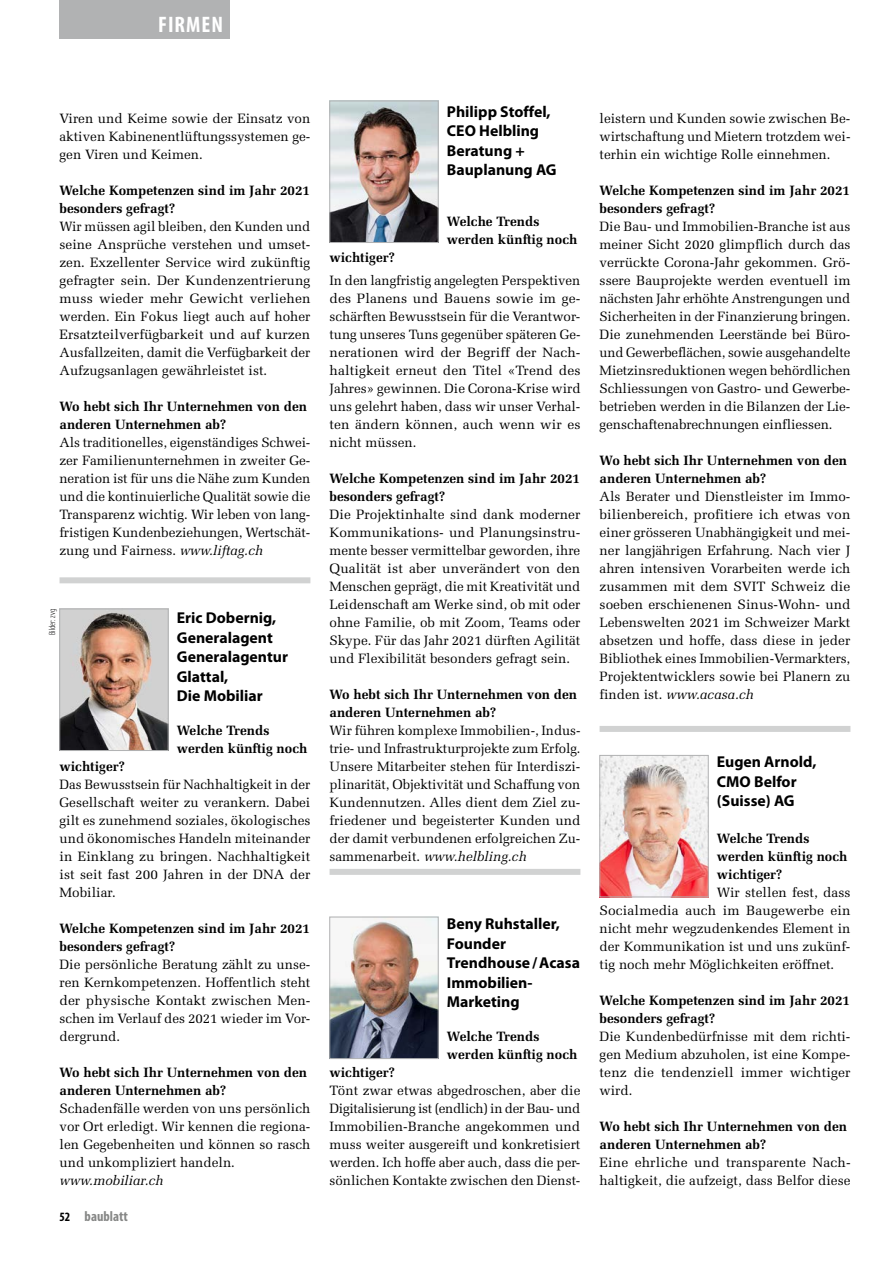
<style>
.page{position:relative;width:893px;height:1263px;background:#fff}
.page>*{position:absolute;margin:0;border:0;box-sizing:border-box;transform-origin:0 0}
.t1{font:700 condensed 22.5px "Myriad Pro";letter-spacing:.045em;color:#fff}
.t2{font:700 15.75px/19.5px "Myriad Pro";color:#000}
.t3{font:700 condensed 14.25px "Myriad Pro";color:#868786}
.t4{font:13.5px/18px "Melior LT Std";color:#000;text-align:justify}
.t5{font:700 13.5px/18px "Melior LT Std";color:#000}
.t6{font:italic 13.5px "Melior LT Std";color:#000}
.t7{font:300 condensed 9px "Myriad Pro";color:#000}
.s1{font-style:italic}
.s2{font-size:12.75px;color:#000}
</style>
<div class="page">
<img style="left:332px;top:103px;width:104px;height:138px">
<div style="left:330px;top:101px;width:108px;height:142px;border:1px solid #b1b2b3"></div>
<img style="left:332px;top:919px;width:104px;height:138px">
<div style="left:330px;top:917px;width:108px;height:142px;border:1px solid #b1b2b3"></div>
<img style="left:602px;top:757px;width:104px;height:138px">
<div style="left:600px;top:755px;width:108px;height:142px;border:1px solid #b1b2b3"></div>
<img style="left:62px;top:611px;width:104px;height:138px">
<div style="left:60px;top:609px;width:108px;height:142px;border:1px solid #b1b2b3"></div>
<div style="left:60px;top:0;width:170px;height:38px;background:#b1b2b3"></div>
<div style="left:60px;top:577px;width:250px;height:6px;background:#d1d2d2"></div>
<div style="left:330px;top:869px;width:250px;height:6px;background:#d1d2d2"></div>
<div style="left:600px;top:726px;width:250px;height:6px;background:#d1d2d2"></div>
<h1 class="t1" style="left:158px;top:10px;width:66px">FIRMEN</h1>
<p class="t4" style="left:60px;top:109px;width:252px">Viren und Keime sowie der Einsatz von aktiven Kabinenentlüftungssystemen ge&shy;gen Viren und Keimen.</p>
<p class="t5" style="left:60px;top:181px;width:252px">Welche Kompetenzen sind im Jahr 2021 besonders gefragt?</p>
<p class="t4" style="left:60px;top:217px;width:252px">Wir müssen agil bleiben, den Kunden und seine Ansprüche verstehen und umset&shy;zen. Exzellenter Service wird zukünftig gefragter sein. Der Kundenzentrierung muss wieder mehr Gewicht verliehen werden. Ein Fokus liegt auch auf hoher Ersatzteilverfügbarkeit und auf kurzen Ausfallzeiten, damit die Verfügbarkeit der Aufzugsanlagen gewährleistet ist.</p>
<p class="t5" style="left:60px;top:397px;width:249px">Wo hebt sich Ihr Unternehmen von den anderen Unternehmen ab?</p>
<p class="t4" style="left:60px;top:433px;width:252px">Als traditionelles, eigenständiges Schwei&shy;zer Familienunternehmen in zweiter Ge&shy;neration ist für uns die Nähe zum Kunden und die kontinuierliche Qualität sowie die Transparenz wichtig. Wir leben von lang&shy;fristigen Kundenbeziehungen, Wertschät&shy;zung und Fairness. <span class="s1">www.liftag.ch</span></p>
<p class="t7" style="left:48px;top:635px;width:28px;rotate:-90deg">Bilder: zvg</p>
<p class="t2" style="left:177px;top:608px;width:113px">Eric Dobernig,<br>Generalagent<br>Generalagentur<br>Glattal,<br>Die Mobiliar</p>
<p class="t5" style="left:177px;top:721px;width:132px">Welche Trends werden künftig noch</p>
<p class="t5" style="left:60px;top:757px;width:67px">wichtiger?</p>
<p class="t4" style="left:60px;top:775px;width:252px">Das Bewusstsein für Nachhaltigkeit in der Gesellschaft weiter zu verankern. Dabei gilt es zunehmend soziales, ökologisches und ökonomisches Handeln miteinander in Einklang zu bringen. Nachhaltigkeit ist seit fast 200 Jahren in der DNA der Mobiliar.</p>
<p class="t5" style="left:60px;top:919px;width:252px">Welche Kompetenzen sind im Jahr 2021 besonders gefragt?</p>
<p class="t4" style="left:60px;top:955px;width:252px">Die persönliche Beratung zählt zu unse&shy;ren Kernkompetenzen. Hoffentlich steht der physische Kontakt zwischen Men&shy;schen im Verlauf des 2021 wieder im Vor&shy;dergrund.</p>
<p class="t5" style="left:60px;top:1063px;width:249px">Wo hebt sich Ihr Unternehmen von den anderen Unternehmen ab?</p>
<p class="t4" style="left:60px;top:1099px;width:252px">Schadenfälle werden von uns persönlich vor Ort erledigt. Wir kennen die regiona&shy;len Gegebenheiten und können so rasch und unkompliziert handeln.</p>
<p class="t6" style="left:60px;top:1172px;width:106px">www.mobiliar.ch</p>
<p class="t3" style="left:60px;top:1207px;width:70px"><span class="s2">52</span> baublatt</p>
<p class="t2" style="left:447px;top:102px;width:111px">Philipp Stoffel,<br>CEO Helbling<br>Beratung +<br>Bauplanung AG</p>
<p class="t5" style="left:447px;top:212px;width:132px">Welche Trends werden künftig noch</p>
<p class="t5" style="left:330px;top:248px;width:67px">wichtiger?</p>
<p class="t4" style="left:330px;top:271px;width:253px">In den langfristig angelegten Perspektiven des Planens und Bauens sowie im ge&shy;schärften Bewusstsein für die Verantwor&shy;tung unseres Tuns gegenüber späteren Ge&shy;nerationen wird der Begriff der Nach&shy;haltigkeit erneut den Titel «Trend des Jahres» gewinnen. Die Corona-Krise wird uns gelehrt haben, dass wir unser Verhal&shy;ten ändern können, auch wenn wir es nicht müssen.</p>
<p class="t5" style="left:330px;top:469px;width:252px">Welche Kompetenzen sind im Jahr 2021 besonders gefragt?</p>
<p class="t4" style="left:330px;top:505px;width:252px">Die Projektinhalte sind dank moderner Kommunikations- und Planungsinstru&shy;mente besser vermittelbar geworden, ihre Qualität ist aber unverändert von den Menschen geprägt, die mit Kreativität und Leidenschaft am Werke sind, ob mit oder ohne Familie, ob mit Zoom, Teams oder Skype. Für das Jahr 2021 dürften Agilität und Flexibilität besonders gefragt sein.</p>
<p class="t5" style="left:330px;top:685px;width:249px">Wo hebt sich Ihr Unternehmen von den anderen Unternehmen ab?</p>
<p class="t4" style="left:330px;top:721px;width:253px">Wir führen komplexe Immobilien-, Indus&shy;trie- und Infrastrukturprojekte zum Erfolg.<br>Unsere Mitarbeiter stehen für Interdiszi&shy;plinarität, Objektivität und Schaffung von Kundennutzen. Alles dient dem Ziel zu&shy;friedener und begeisterter Kunden und der damit verbundenen erfolgreichen Zu&shy;sammenarbeit. <span class="s1">www.helbling.ch</span></p>
<p class="t2" style="left:447px;top:914px;width:135px">Beny Ruhstaller,<br>Founder<br>Trendhouse/Acasa<br>Immobilien-<br>Marketing</p>
<p class="t5" style="left:447px;top:1027px;width:132px">Welche Trends werden künftig noch</p>
<p class="t5" style="left:330px;top:1063px;width:67px">wichtiger?</p>
<p class="t4" style="left:330px;top:1081px;width:252px">Tönt zwar etwas abgedroschen, aber die Digitalisierung ist (endlich) in der Bau- und Immobilien-Branche angekommen und muss weiter ausgereift und konkretisiert werden. Ich hoffe aber auch, dass die per&shy;sönlichen Kontakte zwischen den Dienst-</p>
<p class="t4" style="left:600px;top:109px;width:252px">leistern und Kunden sowie zwischen Be&shy;wirtschaftung und Mietern trotzdem wei&shy;terhin ein wichtige Rolle einnehmen.</p>
<p class="t5" style="left:600px;top:181px;width:252px">Welche Kompetenzen sind im Jahr 2021 besonders gefragt?</p>
<p class="t4" style="left:600px;top:217px;width:252px">Die Bau- und Immobilien-Branche ist aus meiner Sicht 2020 glimpflich durch das verrückte Corona-Jahr gekommen. Grö&shy;ssere Bauprojekte werden eventuell im nächsten Jahr erhöhte Anstrengungen und Sicherheiten in der Finanzierung bringen.<br>Die zunehmenden Leerstände bei Büro&shy;und Gewerbeflächen, sowie ausgehandelte Mietzinsreduktionen wegen behördlichen Schliessungen von Gastro- und Gewerbe&shy;betrieben werden in die Bilanzen der Lie&shy;genschaftenabrechnungen einfliessen.</p>
<p class="t5" style="left:600px;top:451px;width:249px">Wo hebt sich Ihr Unternehmen von den anderen Unternehmen ab?</p>
<p class="t4" style="left:600px;top:487px;width:252px">Als Berater und Dienstleister im Immo&shy;bilienbereich, profitiere ich etwas von einer grösseren Unabhängigkeit und mei&shy;ner langjährigen Erfahrung. Nach vier J ahren intensiven Vorarbeiten werde ich zusammen mit dem SVIT Schweiz die soeben erschienenen Sinus-Wohn- und Lebenswelten 2021 im Schweizer Markt absetzen und hoffe, dass diese in jeder Bibliothek eines Immobilien-Vermarkters, Projektentwicklers sowie bei Planern zu finden ist. <span class="s1">www.acasa.ch</span></p>
<p class="t2" style="left:717px;top:752px;width:101px">Eugen Arnold,<br>CMO Belfor (Suisse) AG</p>
<p class="t5" style="left:717px;top:829px;width:132px">Welche Trends werden künftig noch wichtiger?</p>
<p class="t4" style="left:600px;top:883px;width:252px;text-indent:117px">Wir stellen fest, dass Socialmedia auch im Baugewerbe ein nicht mehr wegzudenkendes Element in der Kommunikation ist und uns zukünf&shy;tig noch mehr Möglichkeiten eröffnet.</p>
<p class="t5" style="left:600px;top:991px;width:252px">Welche Kompetenzen sind im Jahr 2021 besonders gefragt?</p>
<p class="t4" style="left:600px;top:1027px;width:253px">Die Kundenbedürfnisse mit dem richti&shy;gen Medium abzuholen, ist eine Kompe&shy;tenz die tendenziell immer wichtiger wird.</p>
<p class="t5" style="left:600px;top:1117px;width:249px">Wo hebt sich Ihr Unternehmen von den anderen Unternehmen ab?</p>
<p class="t4" style="left:600px;top:1153px;width:252px">Eine ehrliche und transparente Nach&shy;haltigkeit, die aufzeigt, dass Belfor diese</p>
</div>
